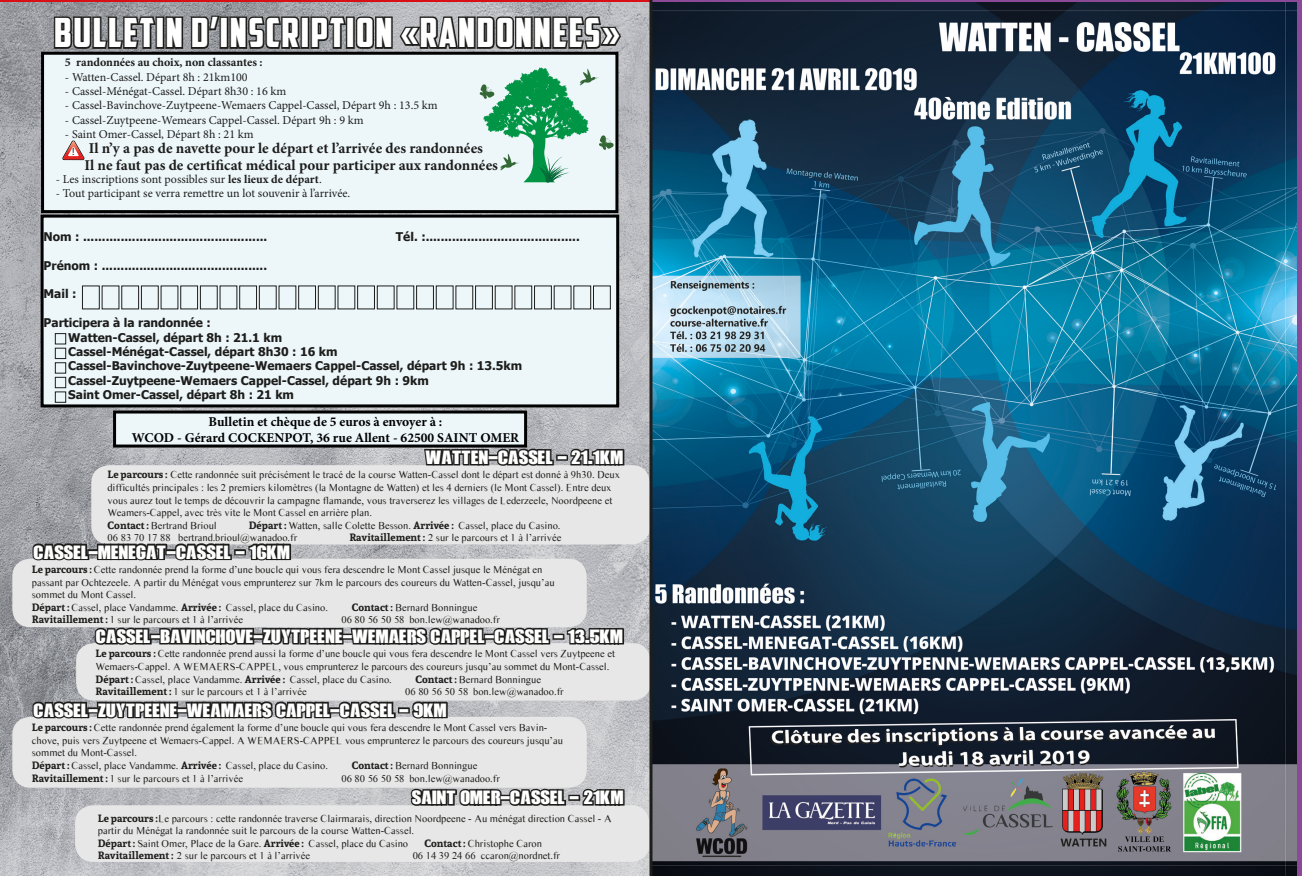
<style>
.page{position:relative;width:1302px;height:876px;background:#fff}
.page>*{position:absolute;margin:0;border:0;box-sizing:border-box;transform-origin:0 0}
.t1{font:40.5px "American Captain";letter-spacing:.04em;color:#fff}
.t2{font:18px "Call Of Ops Duty";color:#fff}
.t3{font:700 15px/17.2px "Minion Pro";color:#1d1d1b}
.t4{font:700 13.5px/16.2px "Minion Pro";color:#000;text-align:center}
.t5{font:700 12px/14.4px "Tahoma";color:#1d1d1b}
.t6{font:12px "Minion Pro";color:#1d1d1b}
.t7{font:700 12px "Minion Pro";color:#1d1d1b}
.t8{font:10.5px/12.6px "Times Sans Serif";color:#1d1d1b}
.s1{font-weight:700}
.s2{font-family:"Andada";font-weight:700}
</style>
<div class="page">
<svg style="left:0;top:0;width:651px;height:876px;background:#c8cdce"></svg>
<img style="left:651px;top:0;width:650px;height:876px">
<p class="t1" style="left:54px;top:8px;width:567px">BULLETIN D’INSCRIPTION «RANDONNEES»</p>
<p class="t7" style="left:65px;top:54px;width:199px">5 randonnées au choix, non classantes :</p>
<p class="t6" style="left:65px;top:69px;width:184px">- Watten-Cassel. Départ 8h : 21km100</p>
<p class="t6" style="left:65px;top:83px;width:223px">- Cassel-Ménégat-Cassel. Départ 8h30 : 16 km</p>
<p class="t6" style="left:65px;top:98px;width:374px">- Cassel-Bavinchove-Zuytpeene-Wemaers Cappel-Cassel, Départ 9h : 13.5 km</p>
<p class="t6" style="left:65px;top:112px;width:300px">- Cassel-Zuytpeene-Wemears Cappel-Cassel. Départ 9h : 9 km</p>
<p class="t6" style="left:65px;top:126px;width:190px">- Saint Omer-Cassel, Départ 8h : 21 km</p>
<p class="t3" style="left:84px;top:139px;width:415px;text-indent:-12px"><sub>!</sub> Il n’y a pas de navette pour le départ et l’arrivée des randonnées<br>Il ne faut pas de certificat médical pour participer aux randonnées</p>
<p class="t6" style="left:56px;top:171px;width:267px">- Les inscriptions sont possibles sur <span class="s1">les lieux de départ</span>.</p>
<p class="t6" style="left:56px;top:185px;width:296px">- Tout participant se verra remettre un lot souvenir à l’arrivée.</p>
<p class="t5" style="left:44px;top:230px;width:225px">Nom : .................................................</p>
<p class="t5" style="left:396px;top:230px;width:185px">Tél. :.........................................</p>
<p class="t5" style="left:44px;top:258px;width:225px">Prénom : ............................................</p>
<p class="t5" style="left:44px;top:287px;width:35px">Mail :</p>
<p class="t5" style="left:68px;top:316px;width:455px;text-indent:-25px">Participera à la randonnée :<br>Watten-Cassel, départ 8h : 21.1 km<br>Cassel-Ménégat-Cassel, départ 8h30 : 16 km Cassel-Bavinchove-Zuytpeene-Wemaers Cappel-Cassel, départ 9h : 13.5km Cassel-Zuytpeene-Wemaers Cappel-Cassel, départ 9h : 9km<br>Saint Omer-Cassel, départ 8h : 21 km</p>
<p class="t4" style="left:132px;top:413px;width:389px">Bulletin et chèque de 5 euros à envoyer à :<br>WCOD - Gérard COCKENPOT, 36 rue Allent - 62500 SAINT OMER</p>
<p class="t2" style="left:426px;top:450px;width:199px">WATTEN-CASSEL - 21.1KM</p>
<p class="t8" style="left:108px;top:468px;width:514px"><span class="s2">Le parcours :</span> Cette randonnée suit précisément le tracé de la course Watten-Cassel dont le départ est donné à 9h30. Deux difficultés principales : les 2 premiers kilomètres (la Montagne de Watten) et les 4 derniers (le Mont Cassel). Entre deux vous aurez tout le temps de découvrir la campagne flamande, vous traverserez les villages de Lederzeele, Noordpeene et Weamers-Cappel, avec très vite le Mont Cassel en arrière plan.<br><span class="s2">Contact :</span> Bertrand Brioul</p>
<p class="t8" style="left:108px;top:519px;width:454px;text-indent:141px"><span class="s2">Départ :</span> Watten, salle Colette Besson. <span class="s2">Arrivée :</span> Cassel, place du Casino.<br>06 83 70 17 88 bertrand.brioul@wanadoo.fr</p>
<p class="t8" style="left:349px;top:531px;width:213px"><span class="s2">Ravitaillement :</span> 2 sur le parcours et 1 à l’arrivée</p>
<p class="t8" style="left:32px;top:563px;width:524px"><span class="s2">Le parcours :</span> Cette randonnée prend la forme d’une boucle qui vous fera descendre le Mont Cassel jusque le Ménégat en passant par Ochtezeele. A partir du Ménégat vous emprunterez sur 7km le parcours des coureurs du Watten-Cassel, jusqu’au sommet du Mont Cassel.<br><span class="s2">Départ :</span> Cassel, place Vandamme. <span class="s2">Arrivée :</span> Cassel, place du Casino.</p>
<p class="t2" style="left:34px;top:545px;width:258px">CASSEL-MENEGAT-CASSEL - 16KM</p>
<p class="t8" style="left:352px;top:601px;width:127px"><span class="s2">Contact :</span> Bernard Bonningue</p>
<p class="t8" style="left:32px;top:613px;width:213px"><span class="s2">Ravitaillement :</span> 1 sur le parcours et 1 à l’arrivée</p>
<p class="t8" style="left:341px;top:613px;width:160px">06 80 56 50 58 bon.lew@wanadoo.fr</p>
<p class="t2" style="left:96px;top:629px;width:528px">CASSEL-BAVINCHOVE-ZUYTPEENE-WEMAERS CAPPEL-CASSEL - 13.5KM</p>
<p class="t8" style="left:96px;top:647px;width:521px"><span class="s2">Le parcours :</span> Cette randonnée prend aussi la forme d’une boucle qui vous fera descendre le Mont Cassel vers Zuytpeene et<br>Wemaers-Cappel. A WEMAERS-CAPPEL, vous emprunterez le parcours des coureurs jusqu’au sommet du Mont-Cassel.<br><span class="s2">Départ :</span> Cassel, place Vandamme. <span class="s2">Arrivée :</span> Cassel, place du Casino.</p>
<p class="t8" style="left:415px;top:673px;width:127px"><span class="s2">Contact :</span> Bernard Bonningue</p>
<p class="t8" style="left:96px;top:685px;width:213px"><span class="s2">Ravitaillement :</span> 1 sur le parcours et 1 à l’arrivée</p>
<p class="t8" style="left:405px;top:685px;width:160px">06 80 56 50 58 bon.lew@wanadoo.fr</p>
<p class="t2" style="left:34px;top:703px;width:424px">CASSEL-ZUYTPEENE-WEAMAERS CAPPEL-CASSEL - 9KMÙ</p>
<p class="t8" style="left:32px;top:721px;width:532px"><span class="s2">Le parcours :</span> Cette randonnée prend également la forme d’une boucle qui vous fera descendre le Mont Cassel vers Bavin&shy;chove, puis vers Zuytpeene et Wemaers-Cappel. A WEMAERS-CAPPEL vous emprunterez le parcours des coureurs jusqu’au sommet du Mont-Cassel.<br><span class="s2">Départ :</span> Cassel, place Vandamme. <span class="s2">Arrivée :</span> Cassel, place du Casino.</p>
<p class="t8" style="left:352px;top:759px;width:127px"><span class="s2">Contact :</span> Bernard Bonningue</p>
<p class="t8" style="left:32px;top:771px;width:213px"><span class="s2">Ravitaillement :</span> 1 sur le parcours et 1 à l’arrivée</p>
<p class="t8" style="left:341px;top:771px;width:160px">06 80 56 50 58 bon.lew@wanadoo.fr</p>
<p class="t2" style="left:412px;top:790px;width:213px">SAINT OMER-CASSEL - 21KM</p>
<p class="t8" style="left:98px;top:812px;width:515px"><span class="s2">Le parcours :</span>Le parcours : cette randonnée traverse Clairmarais, direction Noordpeene - Au ménégat direction Cassel - A partir du Ménégat la randonnée suit le parcours de la course Watten-Cassel.<br><span class="s2">Départ :</span> Saint Omer, Place de la Gare. <span class="s2">Arrivée :</span> Cassel, place du Casino</p>
<p class="t8" style="left:424px;top:837px;width:119px"><span class="s2">Contact :</span> Christophe Caron</p>
<p class="t8" style="left:98px;top:849px;width:214px"><span class="s2">Ravitaillement :</span> 2 sur le parcours et 1 à l’arrivée</p>
<p class="t8" style="left:412px;top:849px;width:149px">06 14 39 24 66 ccaron@nordnet.fr</p>
</div>
